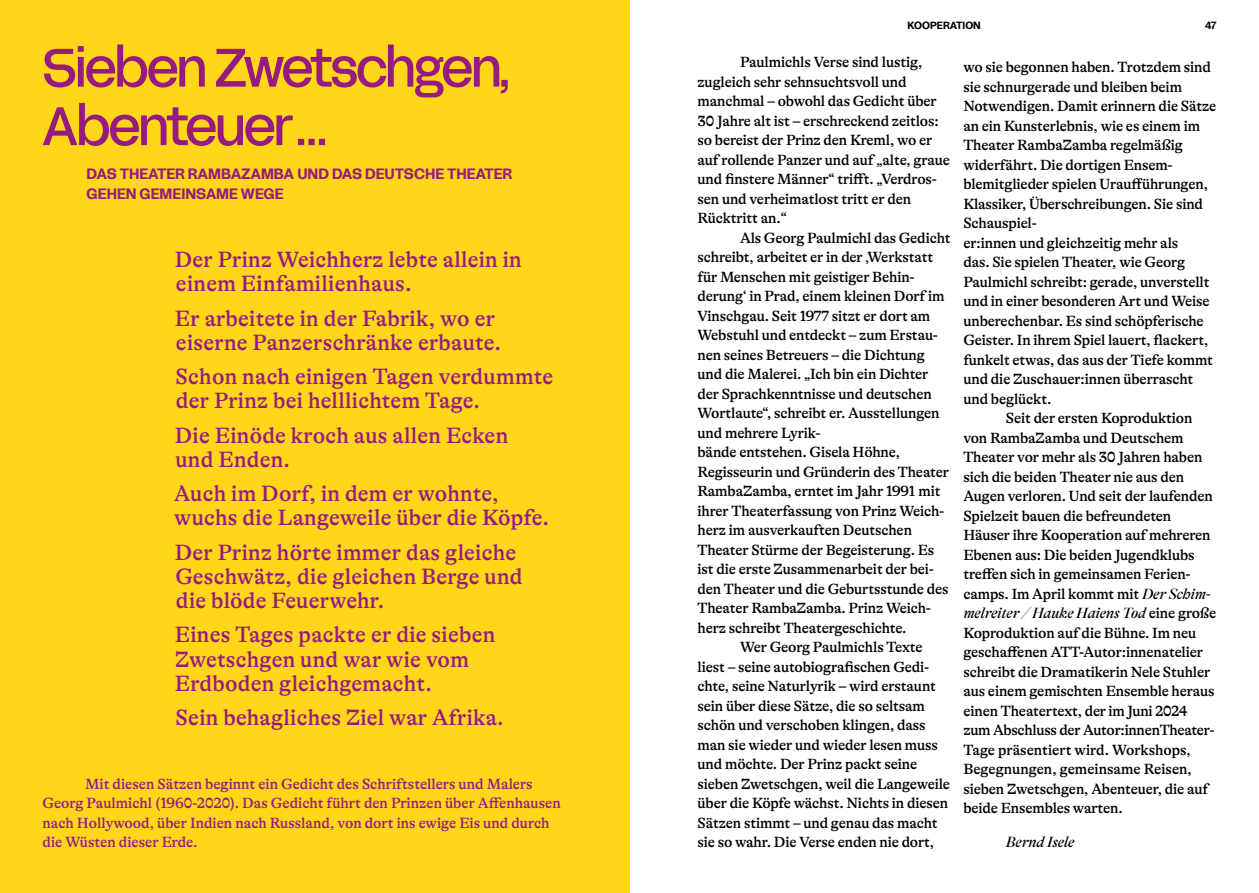
<style>
.page{position:relative;width:1259px;height:893px;background:#fff}
.page>*{position:absolute;margin:0;border:0;box-sizing:border-box;transform-origin:0 0}
.t1{font:54px/58.5px "FFF Acid Grotesk";letter-spacing:-.05em;color:#951b81}
.t2{font:500 22.5px/24.3px "GT Alpina";letter-spacing:.01em;color:#951b81}
.t3{font:500 15px/19.5px "GT Alpina";letter-spacing:-.01em;color:#000}
.t4{font:500 15px/19.5px "GT Alpina";color:#951b81}
.t5{font:700 15px/19.5px "FFF Acid Grotesk";color:#951b81}
.t6{font:italic 500 15px "GT Alpina Fine";letter-spacing:-.01em;color:#000}
.t7{font:700 10.5px "FFF Acid Grotesk";color:#000}
.s1{font-family:"GT Alpina Fine";font-style:italic}
.s2{font-family:"GT Alpina";font-style:normal}
</style>
<div class="page">
<div style="left:0;top:0;width:629px;height:893px;background:#ffd618"></div>
<h1 class="t1" style="left:42px;top:37px;width:471px">Sieben Zwetschgen,<br>Abenteuer …</h1>
<p class="t5" style="left:87px;top:164px;width:427px">DAS THEATER RAMBAZAMBA UND DAS DEUTSCHE THEATER<br>GEHEN GEMEINSAME WEGE</p>
<h2 class="t2" style="left:175px;top:248px;width:348px">Der Prinz Weichherz lebte allein in einem Einfamilienhaus.</h2>
<h2 class="t2" style="left:175px;top:306px;width:328px">Er arbeitete in der Fabrik, wo er eiserne Panzerschränke erbaute.</h2>
<h2 class="t2" style="left:176px;top:365px;width:379px">Schon nach einigen Tagen verdummte der Prinz bei helllichtem Tage.</h2>
<h2 class="t2" style="left:175px;top:423px;width:335px">Die Einöde kroch aus allen Ecken und Enden.</h2>
<h2 class="t2" style="left:174px;top:482px;width:376px">Auch im Dorf, in dem er wohnte, wuchs die Langeweile über die Köpfe.</h2>
<h2 class="t2" style="left:175px;top:540px;width:349px">Der Prinz hörte immer das gleiche<br>Geschwätz, die gleichen Berge und die blöde Feuerwehr.</h2>
<h2 class="t2" style="left:175px;top:623px;width:322px">Eines Tages packte er die sieben<br>Zwetschgen und war wie vom<br>Erdboden gleichgemacht.</h2>
<h2 class="t2" style="left:176px;top:706px;width:330px">Sein behagliches Ziel war Afrika.</h2>
<p class="t4" style="left:43px;top:774px;width:520px;text-indent:43px">Mit diesen Sätzen beginnt ein Gedicht des Schriftstellers und Malers Georg Paulmichl (1960-2020). Das Gedicht führt den Prinzen über Affenhausen nach Hollywood, über Indien nach Russland, von dort ins ewige Eis und durch die Wüsten dieser Erde.</p>
<p class="t7" style="left:907px;top:18px;width:75px">KOOPERATION</p>
<p class="t7" style="left:1205px;top:18px;width:13px">47</p>
<p class="t3" style="left:697px;top:52px;width:254px;text-indent:43px">Paulmichls Verse sind lustig, zugleich sehr sehnsuchtsvoll und manchmal – obwohl das Gedicht über 30 Jahre alt ist – erschreckend zeitlos: so bereist der Prinz den Kreml, wo er auf rollende Panzer und auf „alte, graue und finstere Männer“ trifft. „Verdros&shy;sen und verheimatlost tritt er den Rücktritt an.“</p>
<p class="t3" style="left:740px;top:228px;width:212px">Als Georg Paulmichl das Gedicht</p>
<p class="t3" style="left:697px;top:247px;width:237px">schreibt, arbeitet er in der ‚Werkstatt</p>
<p class="t3" style="left:697px;top:267px;width:218px">für Menschen mit geistiger Behin-</p>
<p class="t3" style="left:697px;top:286px;width:248px">derung‘ in Prad, einem kleinen Dorf im</p>
<p class="t3" style="left:697px;top:306px;width:234px">Vinschgau. Seit 1977 sitzt er dort am</p>
<p class="t3" style="left:697px;top:325px;width:242px">Webstuhl und entdeckt – zum Erstau-</p>
<p class="t3" style="left:697px;top:345px;width:229px">nen seines Betreuers – die Dichtung</p>
<p class="t3" style="left:697px;top:364px;width:232px">und die Malerei. „Ich bin ein Dichter</p>
<p class="t3" style="left:697px;top:384px;width:236px">der Sprachkenntnisse und deutschen</p>
<p class="t3" style="left:697px;top:403px;width:244px">Wortlaute“, schreibt er. Ausstellungen</p>
<p class="t3" style="left:697px;top:423px;width:124px">und mehrere Lyrik-</p>
<p class="t3" style="left:697px;top:442px;width:204px">bände entstehen. Gisela Höhne,</p>
<p class="t3" style="left:697px;top:462px;width:253px">Regisseurin und Gründerin des Theater</p>
<p class="t3" style="left:697px;top:481px;width:244px">RambaZamba, erntet im Jahr 1991 mit</p>
<p class="t3" style="left:697px;top:501px;width:248px">ihrer Theaterfassung von Prinz Weich-</p>
<p class="t3" style="left:697px;top:520px;width:216px">herz im ausverkauften Deutschen</p>
<p class="t3" style="left:697px;top:540px;width:238px">Theater Stürme der Begeisterung. Es</p>
<p class="t3" style="left:697px;top:559px;width:238px">ist die erste Zusammenarbeit der bei-</p>
<p class="t3" style="left:697px;top:579px;width:252px">den Theater und die Geburtsstunde des</p>
<p class="t3" style="left:697px;top:598px;width:235px">Theater RambaZamba. Prinz Weich-</p>
<p class="t3" style="left:697px;top:618px;width:211px">herz schreibt Theatergeschichte.</p>
<p class="t3" style="left:740px;top:637px;width:184px">Wer Georg Paulmichls Texte</p>
<p class="t3" style="left:697px;top:657px;width:233px">liest – seine autobiografischen Gedi-</p>
<p class="t3" style="left:697px;top:676px;width:240px">chte, seine Naturlyrik – wird erstaunt</p>
<p class="t3" style="left:697px;top:696px;width:229px">sein über diese Sätze, die so seltsam</p>
<p class="t3" style="left:697px;top:715px;width:230px">schön und verschoben klingen, dass</p>
<p class="t3" style="left:697px;top:735px;width:242px">man sie wieder und wieder lesen muss</p>
<p class="t3" style="left:697px;top:754px;width:221px">und möchte. Der Prinz packt seine</p>
<p class="t3" style="left:697px;top:774px;width:254px">sieben Zwetschgen, weil die Langeweile</p>
<p class="t3" style="left:697px;top:793px;width:252px">über die Köpfe wächst. Nichts in diesen</p>
<p class="t3" style="left:697px;top:813px;width:242px">Sätzen stimmt – und genau das macht</p>
<p class="t3" style="left:697px;top:832px;width:238px">sie so wahr. Die Verse enden nie dort,</p>
<p class="t3" style="left:963px;top:57px;width:249px">wo sie begonnen haben. Trotzdem sind</p>
<p class="t3" style="left:963px;top:77px;width:220px">sie schnurgerade und bleiben beim</p>
<p class="t3" style="left:963px;top:96px;width:254px">Notwendigen. Damit erinnern die Sätze</p>
<p class="t3" style="left:963px;top:116px;width:238px">an ein Kunsterlebnis, wie es einem im</p>
<p class="t3" style="left:963px;top:135px;width:221px">Theater RambaZamba regelmäßig</p>
<p class="t3" style="left:963px;top:155px;width:211px">widerfährt. Die dortigen Ensem-</p>
<p class="t3" style="left:963px;top:174px;width:246px">blemitglieder spielen Uraufführungen,</p>
<p class="t3" style="left:963px;top:194px;width:241px">Klassiker, Überschreibungen. Sie sind</p>
<p class="t3" style="left:963px;top:213px;width:75px">Schauspiel-</p>
<p class="t3" style="left:963px;top:233px;width:216px">er:innen und gleichzeitig mehr als</p>
<p class="t3" style="left:963px;top:252px;width:223px">das. Sie spielen Theater, wie Georg</p>
<p class="t3" style="left:963px;top:272px;width:248px">Paulmichl schreibt: gerade, unverstellt</p>
<p class="t3" style="left:963px;top:291px;width:248px">und in einer besonderen Art und Weise</p>
<p class="t3" style="left:963px;top:311px;width:242px">unberechenbar. Es sind schöpferische</p>
<p class="t3" style="left:963px;top:330px;width:246px">Geister. In ihrem Spiel lauert, flackert,</p>
<p class="t3" style="left:963px;top:350px;width:251px">funkelt etwas, das aus der Tiefe kommt</p>
<p class="t3" style="left:963px;top:369px;width:231px">und die Zuschauer:innen überrascht</p>
<p class="t3" style="left:963px;top:389px;width:89px">und beglückt.</p>
<p class="t3" style="left:1006px;top:408px;width:188px">Seit der ersten Koproduktion</p>
<p class="t3" style="left:963px;top:428px;width:222px">von RambaZamba und Deutschem</p>
<p class="t3" style="left:963px;top:447px;width:241px">Theater vor mehr als 30 Jahren haben</p>
<p class="t3" style="left:963px;top:467px;width:222px">sich die beiden Theater nie aus den</p>
<p class="t3" style="left:963px;top:486px;width:251px">Augen verloren. Und seit der laufenden</p>
<p class="t3" style="left:963px;top:506px;width:209px">Spielzeit bauen die befreundeten</p>
<p class="t3" style="left:963px;top:525px;width:249px">Häuser ihre Kooperation auf mehreren</p>
<p class="t3" style="left:963px;top:545px;width:233px">Ebenen aus: Die beiden Jugendklubs</p>
<p class="t3" style="left:963px;top:564px;width:229px">treffen sich in gemeinsamen Ferien-</p>
<p class="t3" style="left:963px;top:584px;width:249px">camps. Im April kommt mit <span class="s1">Der Schim-</span></p>
<p class="t6" style="left:963px;top:605px;width:254px">melreiter / Hauke Haiens Tod <span class="s2">eine große</span></p>
<p class="t3" style="left:963px;top:623px;width:253px">Koproduktion auf die Bühne. Im neu geschaffenen ATT-Autor:innenatelier schreibt die Dramatikerin Nele Stuhler aus einem gemischten Ensemble heraus einen Theatertext, der im Juni 2024 zum Abschluss der Autor:innenTheater-Tage präsentiert wird. Workshops, Begegnungen, gemeinsame Reisen, sieben Zwetschgen, Abenteuer, die auf beide Ensembles warten.</p>
<p class="t6" style="left:1006px;top:834px;width:70px">Bernd Isele</p>
</div>
